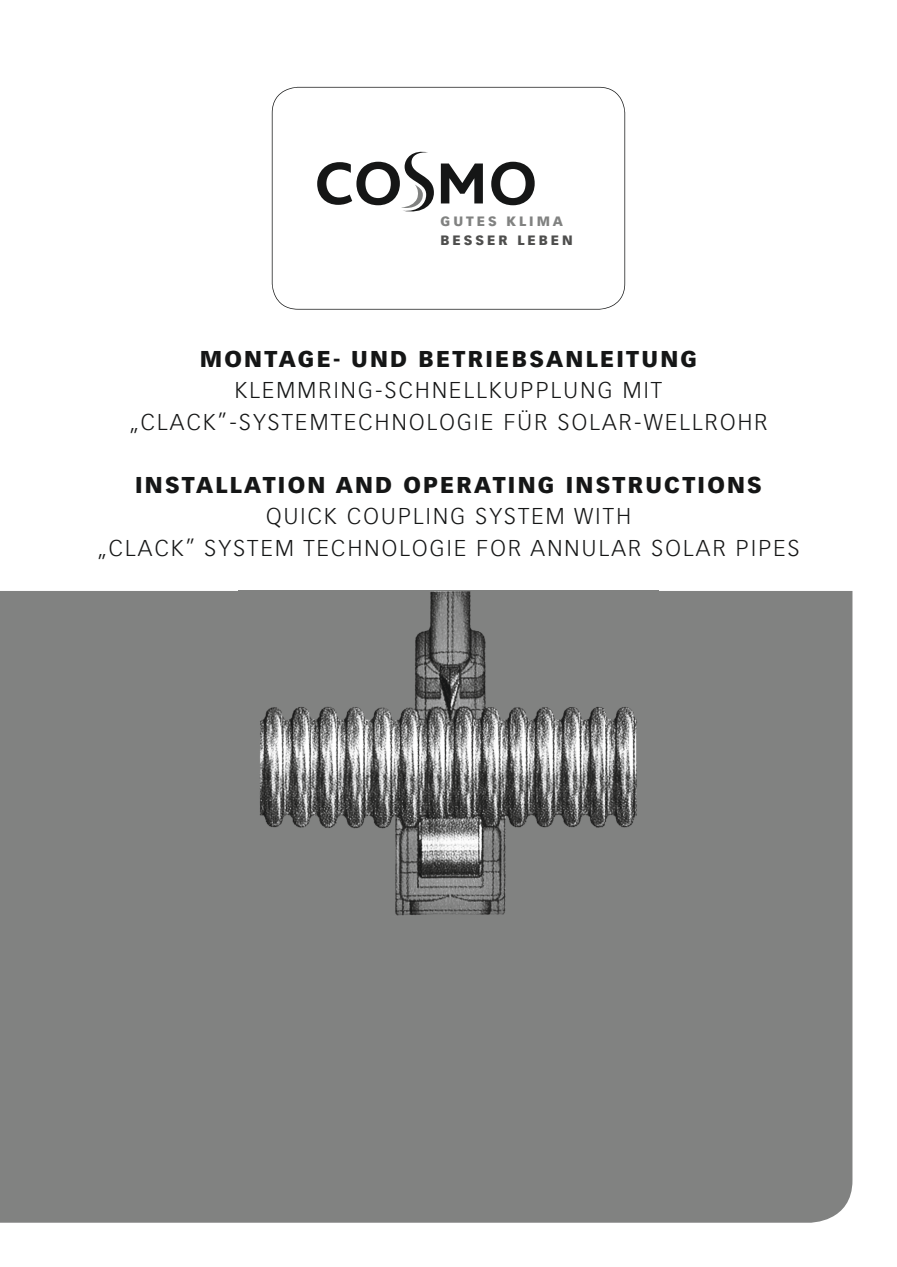
<style>
.page{position:relative;width:897px;height:1267px;background:#fff}
.page>*{position:absolute;margin:0;border:0;box-sizing:border-box;transform-origin:0 0}
.t1{font:300 22.5px/31.5px "Vectora LH";letter-spacing:.1em;color:#151616;text-align:center}
.t2{font:900 22.5px "Vectora LH";letter-spacing:.1em;color:#151616}
.t3{font:900 13.35px "Vectora LH";letter-spacing:.22em;color:#4e4e4d}
.t4{font:900 13.35px "Vectora LH";letter-spacing:.22em;color:#818281}
</style>
<div class="page">
<div style="left:0;top:591px;width:852px;height:631px;background:#818281"></div>
<svg style="left:272px;top:87px;width:353px;height:222px"></svg>
<svg style="left:491px;top:162px;width:43px;height:43px"></svg>
<svg style="left:317px;top:149px;width:117px;height:65px"></svg>
<svg style="left:441px;top:163px;width:42px;height:40px"></svg>
<img style="left:239px;top:591px;width:419px;height:337px">
<p class="t4" style="left:440px;top:213px;width:124px">GUTES KLIMA</p>
<p class="t3" style="left:440px;top:232px;width:134px">BESSER LEBEN</p>
<p class="t2" style="left:200px;top:344px;width:499px">MONTAGE- UND BETRIEBSANLEITUNG</p>
<p class="t1" style="left:129px;top:375px;width:639px">KLEMMRING-SCHNELLKUPPLUNG MIT „CLACK”-SYSTEMTECHNOLOGIE FÜR SOLAR-WELLROHR</p>
<p class="t2" style="left:135px;top:470px;width:628px">INSTALLATION AND OPERATING INSTRUCTIONS</p>
<p class="t1" style="left:97px;top:501px;width:703px">QUICK COUPLING SYSTEM WITH<br>„CLACK” SYSTEM TECHNOLOGIE FOR ANNULAR SOLAR PIPES</p>
</div>
